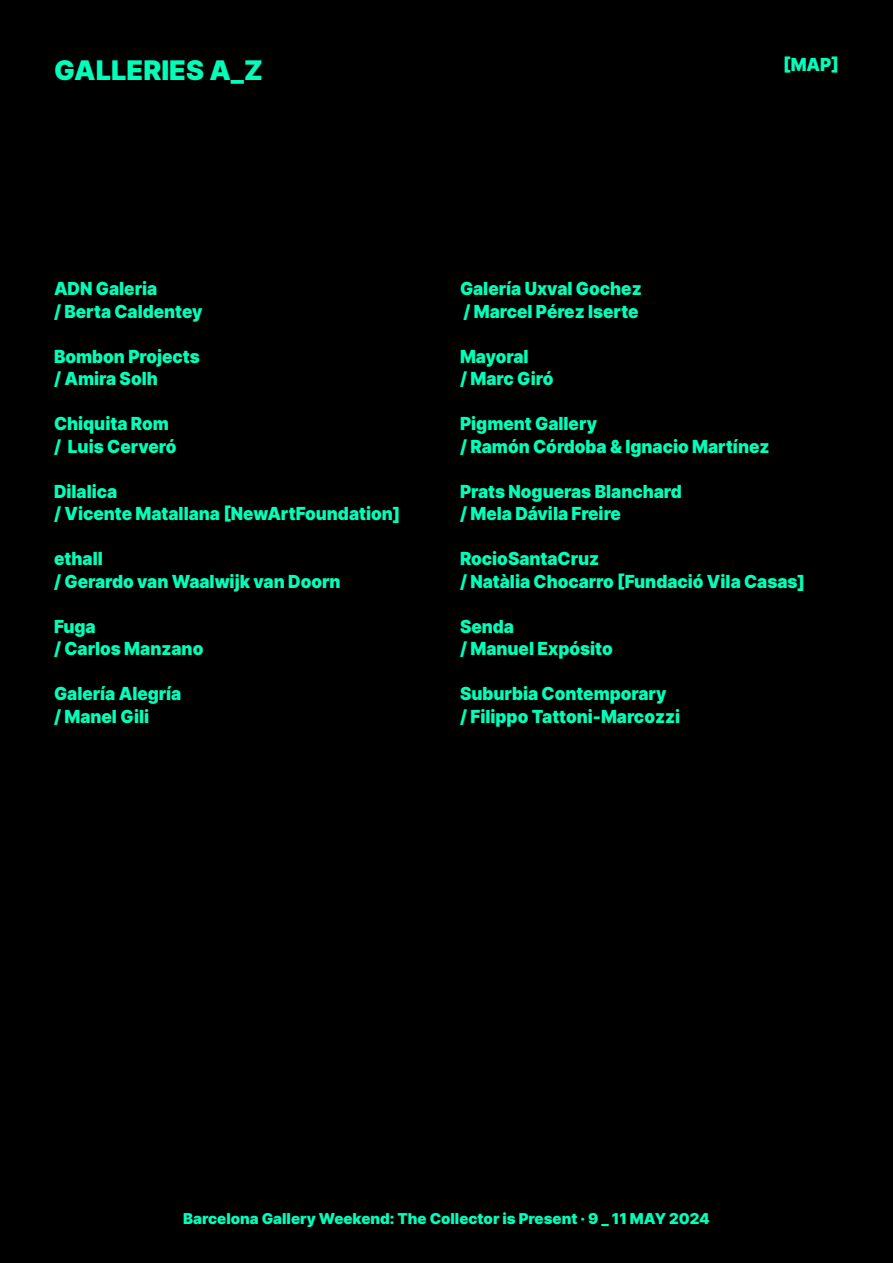
<style>
.page{position:relative;width:893px;height:1263px;background:#000}
.page>*{position:absolute;margin:0;border:0;box-sizing:border-box;transform-origin:0 0}
.t1{font:900 27px "Inter";color:#00ffb9}
.t2{font:900 18px/22.5px "Inter";color:#00ffb9;scale:.95 1}
.t3{font:900 18px "Inter";color:#0fb;scale:.95 1}
.t4{font:900 15px "Inter";color:#0fb}
</style>
<div class="page">
<h1 class="t1" style="left:54px;top:51px;width:210px">GALLERIES A_Z</h1>
<p class="t3" style="left:783px;top:52px;width:60px">[MAP]</p>
<p class="t2" style="left:54px;top:277px;width:158px">ADN Galeria<br>/ Berta Caldentey</p>
<p class="t2" style="left:54px;top:344px;width:155px">Bombon Projects / Amira Solh</p>
<p class="t2" style="left:54px;top:412px;width:130px">Chiquita Rom / Luis Cerveró</p>
<p class="t2" style="left:54px;top:479px;width:366px">Dilalica<br>/ Vicente Matallana [NewArtFoundation]</p>
<p class="t2" style="left:54px;top:547px;width:303px">ethall<br>/ Gerardo van Waalwijk van Doorn</p>
<p class="t2" style="left:54px;top:614px;width:159px">Fuga<br>/ Carlos Manzano</p>
<p class="t2" style="left:54px;top:682px;width:136px">Galería Alegría / Manel Gili</p>
<p class="t2" style="left:460px;top:277px;width:193px">Galería Uxval Gochez / Marcel Pérez Iserte</p>
<p class="t2" style="left:460px;top:344px;width:100px">Mayoral<br>/ Marc Giró</p>
<p class="t2" style="left:460px;top:412px;width:327px">Pigment Gallery<br>/ Ramón Córdoba &amp; Ignacio Martínez</p>
<p class="t2" style="left:460px;top:479px;width:235px">Prats Nogueras Blanchard / Mela Dávila Freire</p>
<p class="t2" style="left:460px;top:547px;width:365px">RocioSantaCruz<br>/ Natàlia Chocarro [Fundació Vila Casas]</p>
<p class="t2" style="left:460px;top:614px;width:162px">Senda<br>/ Manuel Expósito</p>
<p class="t2" style="left:460px;top:682px;width:233px">Suburbia Contemporary<br>/ Filippo Tattoni-Marcozzi</p>
<p class="t4" style="left:183px;top:1207px;width:528px">Barcelona Gallery Weekend: The Collector is Present · 9 _ 11 MAY 2024</p>
</div>
